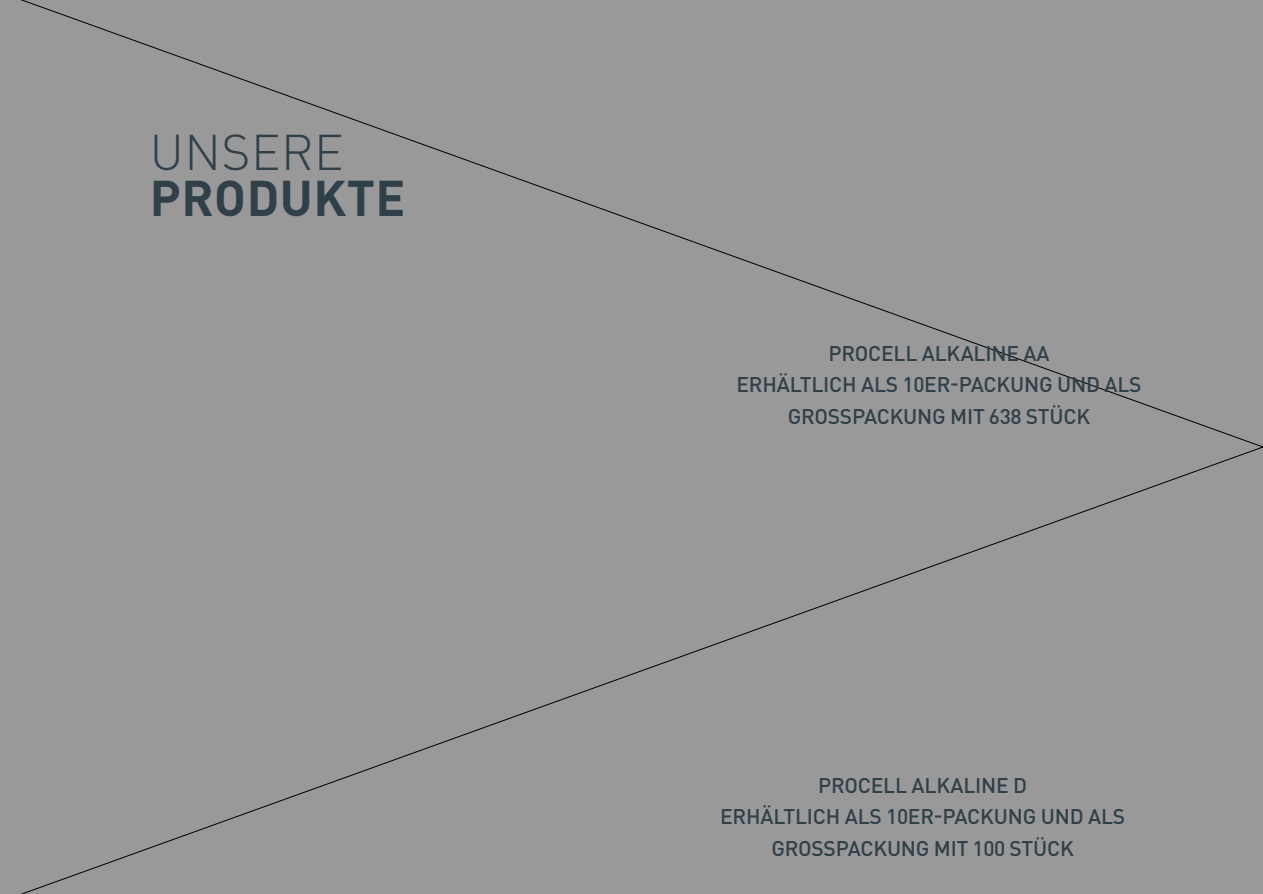
<style>
.page{position:relative;width:1263px;height:894px;background:#fff}
.page>*{position:absolute;margin:0;border:0;box-sizing:border-box;transform-origin:0 0}
.t1{font:700 49.5px "DINOT";letter-spacing:.01em;color:#304049}
.t2{font:300 49.5px "DINOT";letter-spacing:.01em;color:#304049}
.t3{font:500 21px/31.5px "DINOT";letter-spacing:-.01em;color:#304049;text-align:center}
</style>
<div class="page">
<div style="left:0;top:0;width:1263px;height:893px;background:#999"></div>
<h1 class="t2" style="left:150px;top:118px;width:195px">UNSERE</h1>
<h1 class="t1" style="left:150px;top:165px;width:257px">PRODUKTE</h1>
<p class="t3" style="left:736px;top:336px;width:406px">PROCELL ALKALINE AA<br>ERHÄLTLICH ALS 10ER-PACKUNG UND ALS<br>GROSSPACKUNG MIT 638 STÜCK</p>
<p class="t3" style="left:720px;top:767px;width:406px">PROCELL ALKALINE D<br>ERHÄLTLICH ALS 10ER-PACKUNG UND ALS<br>GROSSPACKUNG MIT 100 STÜCK</p>
</div>
